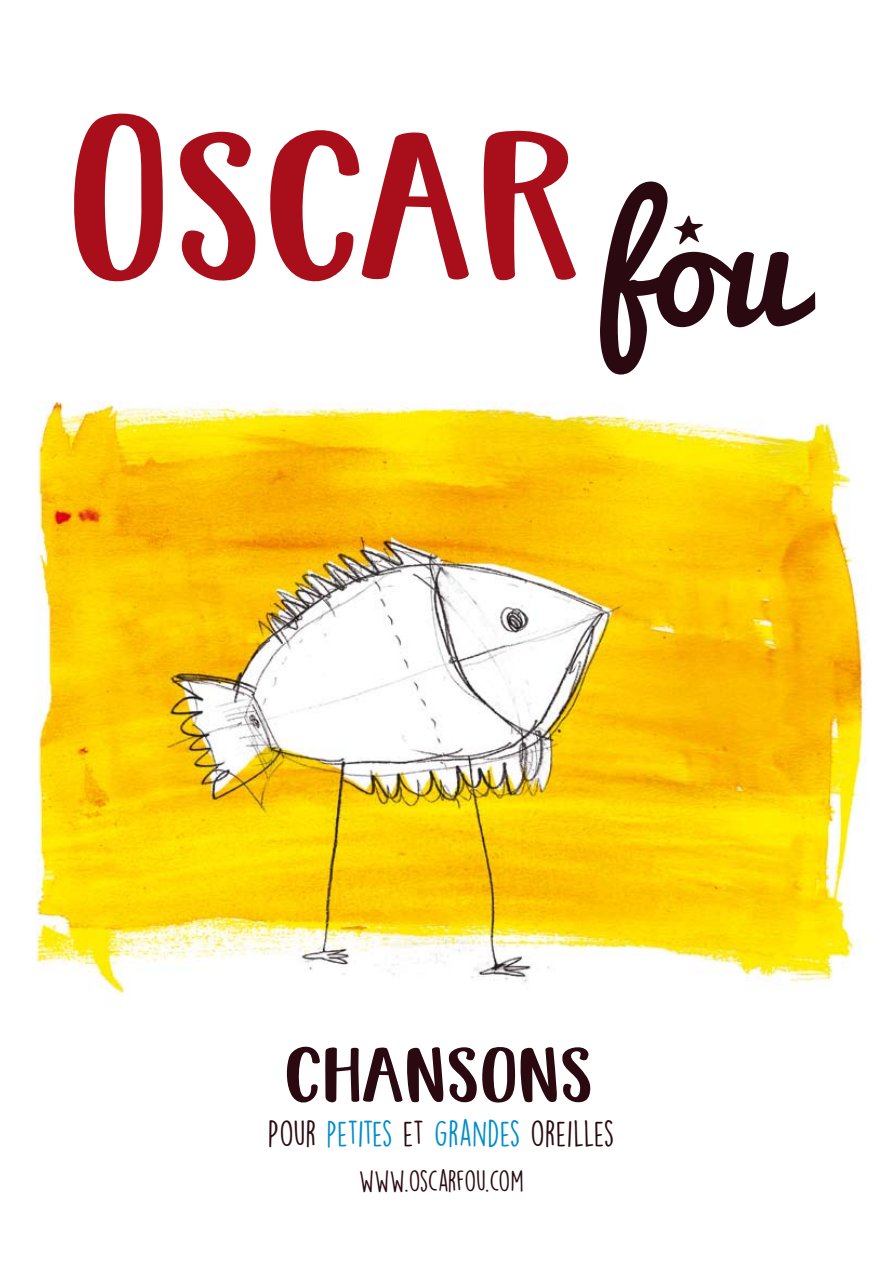
<style>
.page{position:relative;width:893px;height:1263px;background:#fff}
.page>*{position:absolute;margin:0;border:0;box-sizing:border-box;transform-origin:0 0}
.t1{font:700 247.5px "Brotherley";color:#a90f1a}
.t2{font:700 91.5px "Brotherley";color:#2a0a10}
.t3{font:68.25px "armfight";color:#2a0a10}
.t4{font:33px "DK Lemon Yellow Sun";color:#2a0a10}
.t5{font:27px "DK Lemon Yellow Sun";letter-spacing:-.015em;color:#2a0a10}
.s1{color:#008dc9}
</style>
<div class="page">
<img style="left:36px;top:401px;width:831px;height:594px">
<h1 class="t1" style="left:74px;top:81px;width:723px">OSCAR<sub>fou</sub></h1>
<h3 class="t3" style="left:673px;top:190px;width:32px">*</h3>
<h2 class="t2" style="left:287px;top:1028px;width:310px">CHANSONS</h2>
<p class="t4" style="left:268px;top:1113px;width:348px">POUR <span class="s1">PETITES</span> ET <span class="s1">GRANDES</span> OREILLES</p>
<p class="t5" style="left:359px;top:1164px;width:167px">WWW.OSCARFOU.COM</p>
</div>
